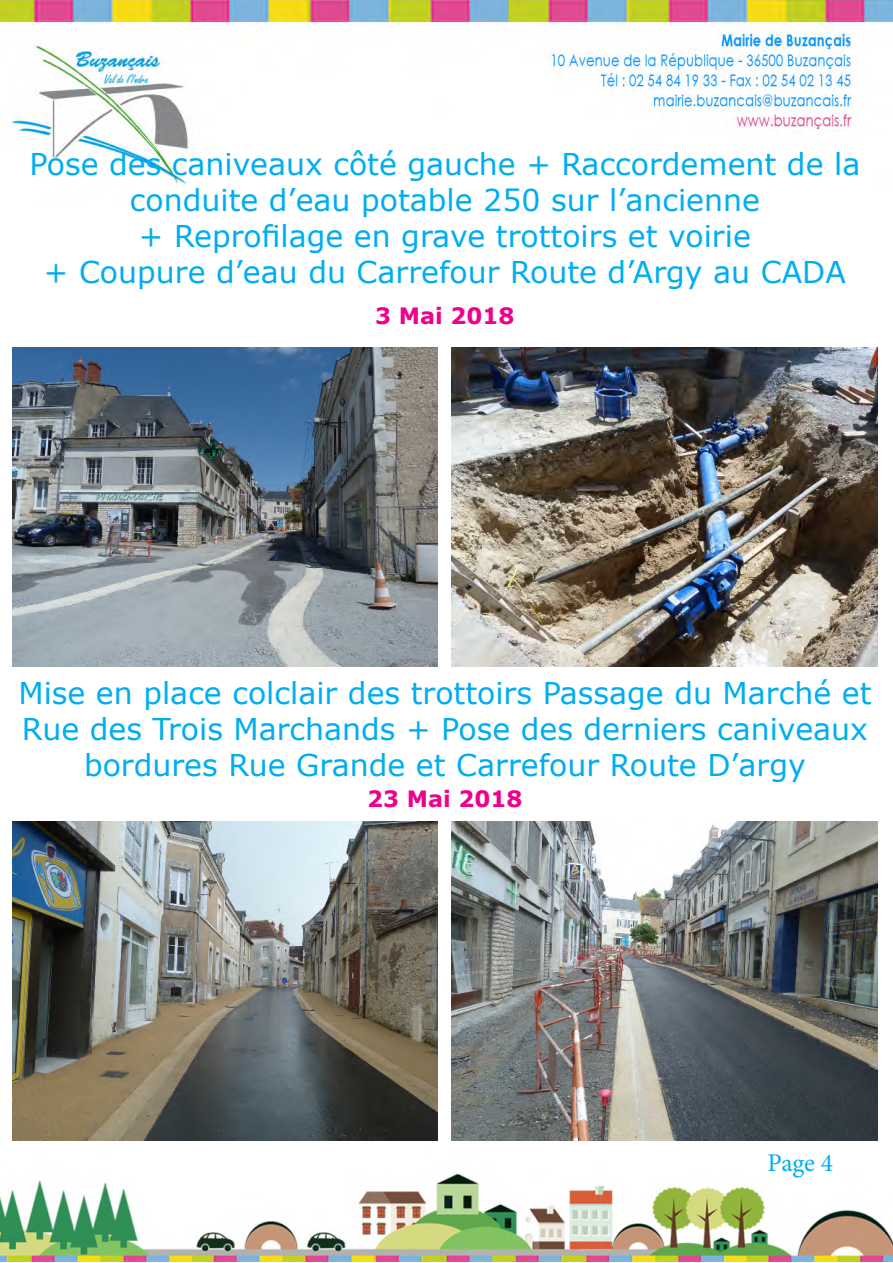
<style>
.page{position:relative;width:893px;height:1263px;background:#fff}
.page>*{position:absolute;margin:0;border:0;box-sizing:border-box;transform-origin:0 0}
.t1{font:30px/36px "Verdana";color:#00aeef;text-align:center}
.t2{font:25.5px "Minion Pro";color:#00aeef}
.t3{font:700 22.5px "Verdana";color:#ed028c}
</style>
<div class="page">
<img style="left:0;top:0;width:893px;height:186px">
<img style="left:0;top:1049px;width:893px;height:213px">
<img style="left:13px;top:347px;width:425px;height:319px">
<img style="left:452px;top:347px;width:425px;height:319px">
<img style="left:13px;top:822px;width:425px;height:318px">
<img style="left:452px;top:822px;width:425px;height:318px">
<p class="t1" style="left:30px;top:145px;width:832px">Pose des caniveaux côté gauche + Raccordement de la conduite d’eau potable 250 sur l’ancienne<br>+ Reprofilage en grave trottoirs et voirie</p>
<p class="t1" style="left:44px;top:253px;width:803px">+ Coupure d’eau du Carrefour Route d’Argy au CADA</p>
<p class="t3" style="left:375px;top:300px;width:141px">3 Mai 2018</p>
<p class="t1" style="left:18px;top:675px;width:855px">Mise en place colclair des trottoirs Passage du Marché et</p>
<p class="t1" style="left:22px;top:711px;width:848px">Rue des Trois Marchands + Pose des derniers caniveaux bordures Rue Grande et Carrefour Route D’argy</p>
<p class="t3" style="left:367px;top:783px;width:157px">23 Mai 2018</p>
<p class="t2" style="left:767px;top:1145px;width:67px">Page 4</p>
</div>
